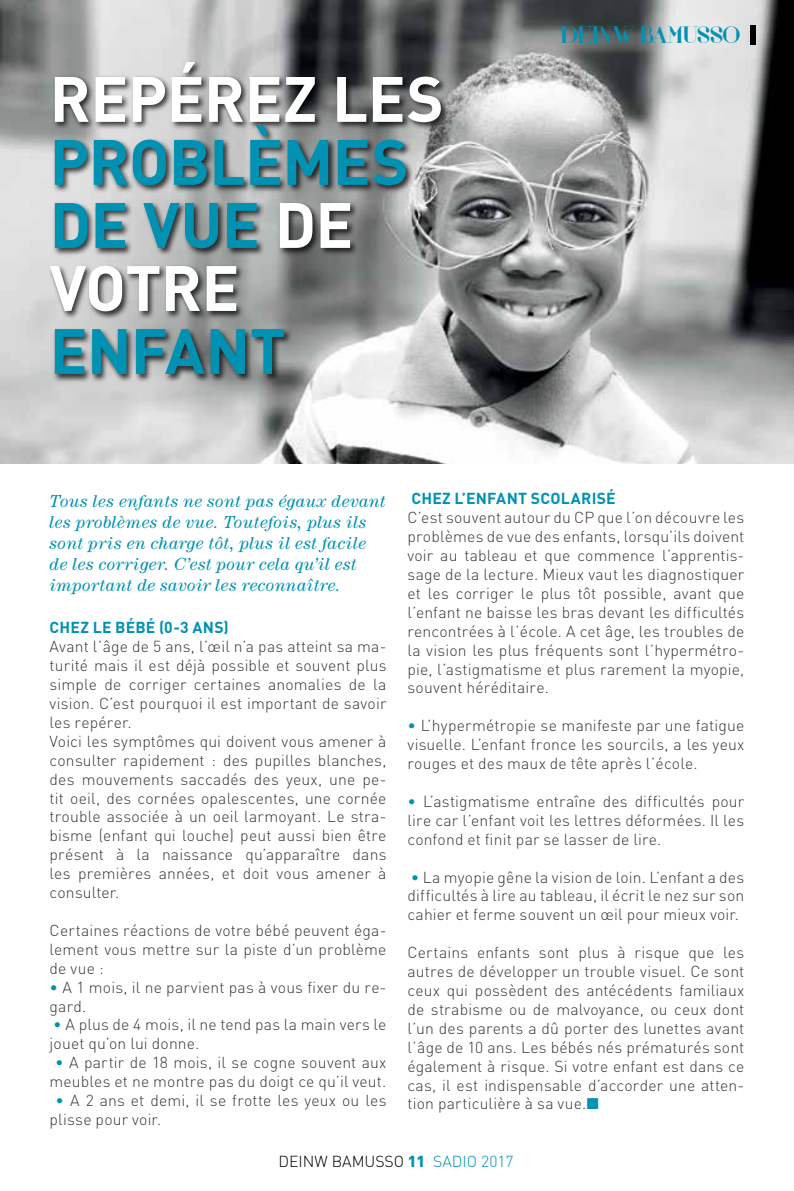
<style>
.page{position:relative;width:794px;height:1191px;background:#fff}
.page>*{position:absolute;margin:0;border:0;box-sizing:border-box;transform-origin:0 0}
.t1{font:700 63px/63px "DIN";letter-spacing:-.01em;color:#0091b3}
.t2{font:700 63px "DIN";color:#fff}
.t3{font:24.5px "Voor";color:#0091b3}
.t4{font:italic 17.5px/21px "Century";letter-spacing:.02em;color:#0091b3}
.t5{font:300 15.75px/18.9px "DIN";letter-spacing:.01em;color:#3c3531;text-align:justify}
.t6{font:700 15.75px "DIN";letter-spacing:.015em;color:#0091b3}
.t7{font:300 15.75px "DIN";color:#000}
.s1{color:#fff}
.s2{color:#0091b3}
.s3{font-weight:900;color:#0091b3}
</style>
<div class="page">
<img style="left:0;top:0;width:794px;height:464px">
<div style="left:751px;top:25px;width:5px;height:19px;background:#000"></div>
<div style="left:49px;top:60px;width:400px;height:323px;background:#000;opacity:.75"></div>
<h1 class="t2" style="left:50px;top:58px;width:396px">REPÉREZ LES</h1>
<h1 class="t1" style="left:50px;top:128px;width:361px">PROBLÈMES<br>DE VUE <span class="s1">DE<br>VOTRE</span></h1>
<h1 class="t1" style="left:50px;top:317px;width:238px">ENFANT</h1>
<h2 class="t3" style="left:561px;top:21px;width:181px">DEINW BAMUSSO</h2>
<p class="t4" style="left:50px;top:490px;width:338px">Tous les enfants ne sont pas égaux devant les problèmes de vue. Toutefois, plus ils sont pris en charge tôt, plus il est facile de les corriger. C’est pour cela qu’il est important de savoir les reconnaître.</p>
<p class="t6" style="left:50px;top:617px;width:181px">CHEZ LE BÉBÉ (0-3 ANS)</p>
<p class="t5" style="left:50px;top:637px;width:338px;text-align:left">Avant l’âge de 5 ans, l’œil n’a pas atteint sa ma&shy;turité mais il est déjà possible et souvent plus simple de corriger certaines anomalies de la vision. C’est pourquoi il est important de savoir les repérer.<br>Voici les symptômes qui doivent vous amener à consulter rapidement : des pupilles blanches, des mouvements saccadés des yeux, une pe&shy;tit oeil, des cornées opalescentes, une cornée trouble associée à un oeil larmoyant. Le stra&shy;bisme (enfant qui louche) peut aussi bien être présent à la naissance qu’apparaître dans les premières années, et doit vous amener à consulter.</p>
<p class="t5" style="left:50px;top:920px;width:338px">Certaines réactions de votre bébé peuvent éga&shy;lement vous mettre sur la piste d’un problème de vue :</p>
<p class="t5" style="left:50px;top:977px;width:338px"><span class="s2">•</span> A 1 mois, il ne parvient pas à vous fixer du re&shy;gard.</p>
<p class="t5" style="left:50px;top:1015px;width:338px"><span class="s2">•</span> A plus de 4 mois, il ne tend pas la main vers le jouet qu’on lui donne.</p>
<p class="t5" style="left:50px;top:1053px;width:338px;text-align:center"><span class="s2">•</span> A partir de 18 mois, il se cogne souvent aux meubles et ne montre pas du doigt ce qu’il veut.</p>
<p class="t5" style="left:50px;top:1090px;width:338px;text-indent:6px"><span class="s2">•</span> A 2 ans et demi, il se frotte les yeux ou les plisse pour voir.</p>
<p class="t6" style="left:411px;top:488px;width:206px">CHEZ L’ENFANT SCOLARISÉ</p>
<p class="t5" style="left:407px;top:508px;width:338px">C’est souvent autour du CP que l’on découvre les problèmes de vue des enfants, lorsqu’ils doivent voir au tableau et que commence l’apprentis&shy;sage de la lecture. Mieux vaut les diagnostiquer et les corriger le plus tôt possible, avant que l’enfant ne baisse les bras devant les difficultés rencontrées à l’école. A cet âge, les troubles de la vision les plus fréquents sont l’hypermétro&shy;pie, l’astigmatisme et plus rarement la myopie, souvent héréditaire.</p>
<p class="t5" style="left:407px;top:716px;width:338px"><span class="s2">•</span> L’hypermétropie se manifeste par une fatigue visuelle. L’enfant fronce les sourcils, a les yeux rouges et des maux de tête après l’école.</p>
<p class="t5" style="left:407px;top:791px;width:338px"><span class="s2">•</span> L’astigmatisme entraîne des difficultés pour lire car l’enfant voit les lettres déformées. I l les confond et finit par se lasser de lire.</p>
<p class="t5" style="left:407px;top:867px;width:338px"><span class="s2">•</span> La myopie gêne la vision de loin. L’enfant a des difficultés à lire au tableau, il écrit le nez sur son cahier et ferme souvent un œil pour mieux voir.</p>
<p class="t5" style="left:407px;top:943px;width:338px">Certains enfants sont plus à risque que les autres de développer un trouble visuel. Ce sont ceux qui possèdent des antécédents familiaux de strabisme ou de malvoyance, ou ceux dont l’un des parents a dû porter des lunettes avant l’âge de 10 ans. Les bébés nés prématurés sont également à risque. Si votre enfant est dans ce cas, il est indispensable d’accorder une atten&shy;tion particulière à sa vue.<span class="s2">■</span></p>
<p class="t7" style="left:278px;top:1151px;width:237px">Deinw Bam usso <span class="s3">11</span> <span class="s2">sadio 2017</span></p>
</div>
